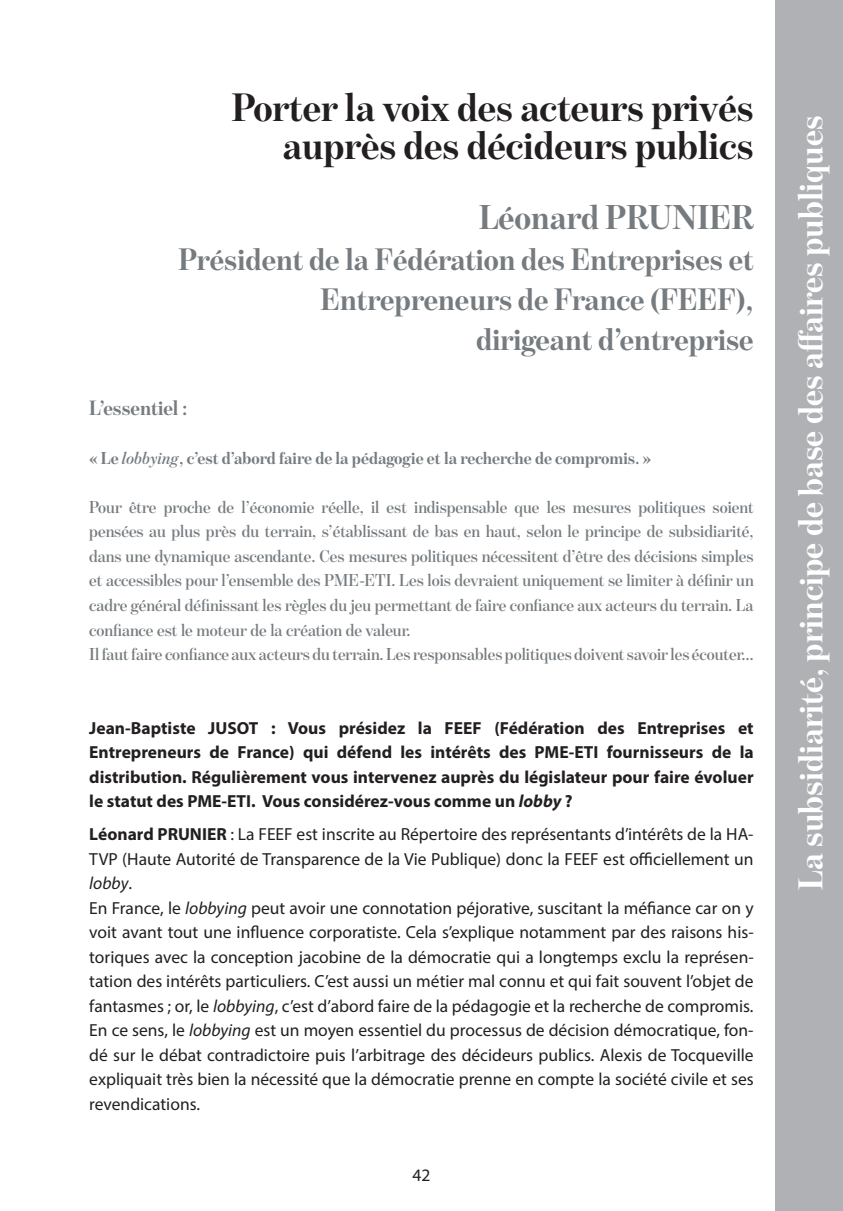
<style>
.page{position:relative;width:843px;height:1211px;background:#fff}
.page>*{position:absolute;margin:0;border:0;box-sizing:border-box;transform-origin:0 0}
.t1{font:700 40.25px/38.5px "Benton Mod Disp";color:#231f20;text-align:right}
.t2{font:700 35px "Benton Mod Disp";color:#fff}
.t3{font:700 35px "Benton Mod Disp";color:#757b7f}
.t4{font:700 31.5px/40.2px "Benton Mod Disp";color:#757b7f;text-align:right}
.t5{font:700 21px "Benton Mod Disp";color:#757b7f}
.t6{font:17.5px/24.5px "Myriad Pro";color:#231f20}
.t7{font:600 17.5px/24.5px "Benton Mod Disp";color:#757b7f}
.t8{font:700 17.5px/24.5px "Myriad Pro";color:#231f20;text-align:justify}
.t9{font:700 17.5px "Benton Mod Disp";color:#757b7f}
.s1{font-weight:600;font-style:italic}
.s2{font-style:italic}
.s3{font-weight:700}
</style>
<div class="page">
<div style="left:775px;top:0;width:68px;height:1210px;background:#afb1b4"></div>
<h1 class="t1" style="left:232px;top:88px;width:523px">Porter la voix des acteurs privés auprès des décideurs publics</h1>
<h2 class="t3" style="left:479px;top:198px;width:276px">Léonard PRUNIER</h2>
<h3 class="t4" style="left:179px;top:239px;width:576px">Président de la Fédération des Entreprises et<br>Entrepreneurs de France (FEEF),<br>dirigeant d’entreprise</h3>
<p class="t5" style="left:89px;top:396px;width:100px">L’essentiel :</p>
<p class="t9" style="left:89px;top:448px;width:563px">« Le <span class="s1">lobbying</span>, c’est d’abord faire de la pédagogie et la recherche de compromis. »</p>
<p class="t7" style="left:89px;top:495px;width:666px">Pour être proche de l’économie réelle, il est indispensable que les mesures politiques soient pensées au plus près du terrain, s’établissant de bas en haut, selon le principe de subsidiarité, dans une dynamique ascendante. Ces mesures politiques nécessitent d’être des décisions simples et accessibles pour l’ensemble des PME-ETI. Les lois devraient uniquement se limiter à définir un cadre général définissant les règles du jeu permettant de faire confiance aux acteurs du terrain. La confiance est le moteur de la création de valeur.<br>Il faut faire confiance aux acteurs du terrain. Les responsables politiques doivent savoir les écouter…</p>
<p class="t8" style="left:89px;top:714px;width:666px">Jean-Baptiste JUSOT : Vous présidez la FEEF (Fédération des Entreprises et Entrepreneurs de France) qui défend les intérêts des PME-ETI fournisseurs de la distribution. Régulièrement vous intervenez auprès du législateur pour faire évoluer le statut des PME-ETI. Vous considérez-vous comme un <span class="s2">lobby</span> ?</p>
<p class="t6" style="left:89px;top:822px;width:666px"><span class="s3">Léonard PRUNIER</span> : La FEEF est inscrite au Répertoire des représentants d’intérêts de la HA-TVP (Haute Autorité de Transparence de la Vie Publique) donc la FEEF est officiellement un <span class="s2">lobby</span>.<br>En France, le <span class="s2">lobbying</span> peut avoir une connotation péjorative, suscitant la méfiance car on y voit avant tout une influence corporatiste. Cela s’explique notamment par des raisons his&shy;toriques avec la conception jacobine de la démocratie qui a longtemps exclu la représen&shy;tation des intérêts particuliers. C’est aussi un métier mal connu et qui fait souvent l’objet de fantasmes ; or, le <span class="s2">lobbying</span>, c’est d’abord faire de la pédagogie et la recherche de compromis.<br>En ce sens, le <span class="s2">lobbying</span> est un moyen essentiel du processus de décision démocratique, fon&shy;dé sur le débat contradictoire puis l’arbitrage des décideurs publics. Alexis de Tocqueville expliquait très bien la nécessité que la démocratie prenne en compte la société civile et ses revendications.</p>
<p class="t6" style="left:412px;top:1162px;width:19px">42</p>
<h2 class="t2" style="left:791px;top:890px;width:776px;rotate:-90deg">La subsidiarité, principe de base des affaires publiques</h2>
</div>
